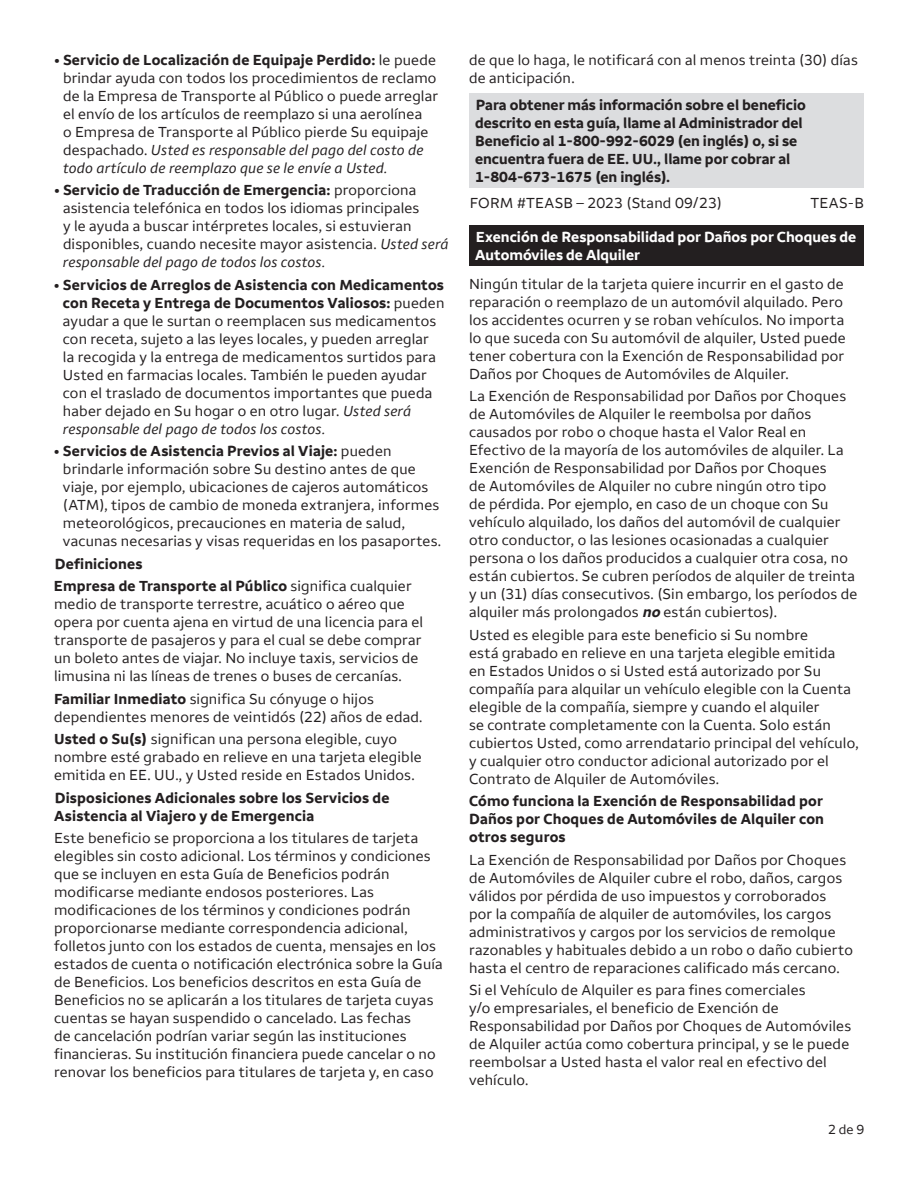
<style>
.page{position:relative;width:918px;height:1188px;background:#fff}
.page>*{position:absolute;margin:0;border:0;box-sizing:border-box;transform-origin:0 0}
.t1{font:15px/18px "Wells Fargo Sans";letter-spacing:.01em;color:#231f20}
.t2{font:700 15px/18px "Wells Fargo Sans";color:#231f20}
.t3{font:700 15px/18px "Wells Fargo Sans";letter-spacing:.005em;color:#fff}
.t4{font:13.5px "Wells Fargo Sans";color:#231f20}
.s1{font-weight:700}
.s2{font-style:italic}
.s3{font-weight:700;font-style:italic}
</style>
<div class="page">
<div style="left:469px;top:93px;width:395px;height:95px;background:#dcdddf"></div>
<div style="left:469px;top:226px;width:395px;height:40px;background:#231f20"></div>
<p class="t1" style="left:63px;top:51px;width:376px;text-indent:-9px">• <span class="s1">Servicio de Localización de Equipaje Perdido:</span> le puede brindar ayuda con todos los procedimientos de reclamo de la Empresa de Transporte al Público o puede arreglar el envío de los artículos de reemplazo si una aerolínea<br>o Empresa de Transporte al Público pierde Su equipaje despachado. <span class="s2">Usted es responsable del pago del costo de todo artículo de reemplazo que se le envíe a Usted.</span></p>
<p class="t1" style="left:63px;top:181px;width:387px;text-indent:-9px">• <span class="s1">Servicio de Traducción de Emergencia:</span> proporciona asistencia telefónica en todos los idiomas principales<br>y le ayuda a buscar intérpretes locales, si estuvieran disponibles, cuando necesite mayor asistencia. <span class="s2">Usted será responsable del pago de todos los costos.</span></p>
<p class="t1" style="left:63px;top:276px;width:383px;text-indent:-9px">• <span class="s1">Servicios de Arreglos de Asistencia con Medicamentos con Receta y Entrega de Documentos Valiosos:</span> pueden ayudar a que le surtan o reemplacen sus medicamentos con receta, sujeto a las leyes locales, y pueden arreglar<br>la recogida y la entrega de medicamentos surtidos para Usted en farmacias locales. También le pueden ayudar con el traslado de documentos importantes que pueda haber dejado en Su hogar o en otro lugar. <span class="s2">Usted será responsable del pago de todos los costos.</span></p>
<p class="t1" style="left:63px;top:442px;width:380px;text-indent:-9px">• <span class="s1">Servicios de Asistencia Previos al Viaje:</span> pueden brindarle información sobre Su destino antes de que viaje, por ejemplo, ubicaciones de cajeros automáticos (ATM), tipos de cambio de moneda extranjera, informes meteorológicos, precauciones en materia de salud, vacunas necesarias y visas requeridas en los pasaportes.</p>
<h3 class="t2" style="left:55px;top:555px;width:89px">Definiciones</h3>
<p class="t1" style="left:54px;top:577px;width:371px"><span class="s1">Empresa de Transporte al Público</span> significa cualquier medio de transporte terrestre, acuático o aéreo que opera por cuenta ajena en virtud de una licencia para el transporte de pasajeros y para el cual se debe comprar un boleto antes de viajar. No incluye taxis, servicios de limusina ni las líneas de trenes o buses de cercanías.</p>
<p class="t1" style="left:54px;top:690px;width:370px"><span class="s1">Familiar Inmediato</span> significa Su cónyuge o hijos dependientes menores de veintidós (22) años de edad.</p>
<p class="t1" style="left:54px;top:730px;width:369px"><span class="s1">Usted o Su(s)</span> significan una persona elegible, cuyo nombre esté grabado en relieve en una tarjeta elegible emitida en EE. UU., y Usted reside en Estados Unidos.</p>
<h3 class="t2" style="left:54px;top:789px;width:337px">Disposiciones Adicionales sobre los Servicios de<br>Asistencia al Viajero y de Emergencia</h3>
<p class="t1" style="left:54px;top:829px;width:390px">Este beneficio se proporciona a los titulares de tarjeta elegibles sin costo adicional. Los términos y condiciones que se incluyen en esta Guía de Beneficios podrán modificarse mediante endosos posteriores. Las modificaciones de los términos y condiciones podrán proporcionarse mediante correspondencia adicional, folletos junto con los estados de cuenta, mensajes en los estados de cuenta o notificación electrónica sobre la Guía de Beneficios. Los beneficios descritos en esta Guía de Beneficios no se aplicarán a los titulares de tarjeta cuyas cuentas se hayan suspendido o cancelado. Las fechas<br>de cancelación podrían variar según las instituciones financieras. Su institución financiera puede cancelar o no renovar los beneficios para titulares de tarjeta y, en caso</p>
<p class="t1" style="left:469px;top:51px;width:390px">de que lo haga, le notificará con al menos treinta (30) días de anticipación.</p>
<p class="t2" style="left:475px;top:96px;width:332px">Para obtener más información sobre el beneficio descrito en esta guía, llame al Administrador del Beneficio al 1-800-992-6029 (en inglés) o, si se encuentra fuera de EE. UU., llame por cobrar al 1-804-673-1675 (en inglés).</p>
<p class="t1" style="left:470px;top:194px;width:254px">FORM #TEASB – 2023 (Stand 09/23)</p>
<p class="t1" style="left:811px;top:194px;width:55px">TEAS-B</p>
<h2 class="t3" style="left:475px;top:229px;width:383px">Exención de Responsabilidad por Daños por Choques de<br>Automóviles de Alquiler</h2>
<p class="t1" style="left:469px;top:275px;width:378px">Ningún titular de la tarjeta quiere incurrir en el gasto de reparación o reemplazo de un automóvil alquilado. Pero los accidentes ocurren y se roban vehículos. No importa lo que suceda con Su automóvil de alquiler, Usted puede tener cobertura con la Exención de Responsabilidad por Daños por Choques de Automóviles de Alquiler.</p>
<p class="t1" style="left:469px;top:387px;width:390px">La Exención de Responsabilidad por Daños por Choques de Automóviles de Alquiler le reembolsa por daños causados por robo o choque hasta el Valor Real en Efectivo de la mayoría de los automóviles de alquiler. La Exención de Responsabilidad por Daños por Choques<br>de Automóviles de Alquiler no cubre ningún otro tipo<br>de pérdida. Por ejemplo, en caso de un choque con Su vehículo alquilado, los daños del automóvil de cualquier otro conductor, o las lesiones ocasionadas a cualquier persona o los daños producidos a cualquier otra cosa, no están cubiertos. Se cubren períodos de alquiler de treinta y un (31) días consecutivos. (Sin embargo, los períodos de alquiler más prolongados <span class="s3">no</span> están cubiertos).</p>
<p class="t1" style="left:469px;top:626px;width:391px">Usted es elegible para este beneficio si Su nombre<br>está grabado en relieve en una tarjeta elegible emitida<br>en Estados Unidos o si Usted está autorizado por Su compañía para alquilar un vehículo elegible con la Cuenta elegible de la compañía, siempre y cuando el alquiler<br>se contrate completamente con la Cuenta. Solo están cubiertos Usted, como arrendatario principal del vehículo, y cualquier otro conductor adicional autorizado por el Contrato de Alquiler de Automóviles.</p>
<h3 class="t2" style="left:469px;top:793px;width:356px;text-align:justify">Cómo funciona la Exención de Responsabilidad por Daños por Choques de Automóviles de Alquiler con otros seguros</h3>
<p class="t1" style="left:469px;top:851px;width:385px">La Exención de Responsabilidad por Daños por Choques de Automóviles de Alquiler cubre el robo, daños, cargos válidos por pérdida de uso impuestos y corroborados por la compañía de alquiler de automóviles, los cargos administrativos y cargos por los servicios de remolque razonables y habituales debido a un robo o daño cubierto hasta el centro de reparaciones calificado más cercano.</p>
<p class="t1" style="left:469px;top:981px;width:384px">Si el Vehículo de Alquiler es para fines comerciales<br>y/o empresariales, el beneficio de Exención de Responsabilidad por Daños por Choques de Automóviles de Alquiler actúa como cobertura principal, y se le puede reembolsar a Usted hasta el valor real en efectivo del vehículo.</p>
<p class="t4" style="left:828px;top:1121px;width:38px">2 de 9</p>
</div>
